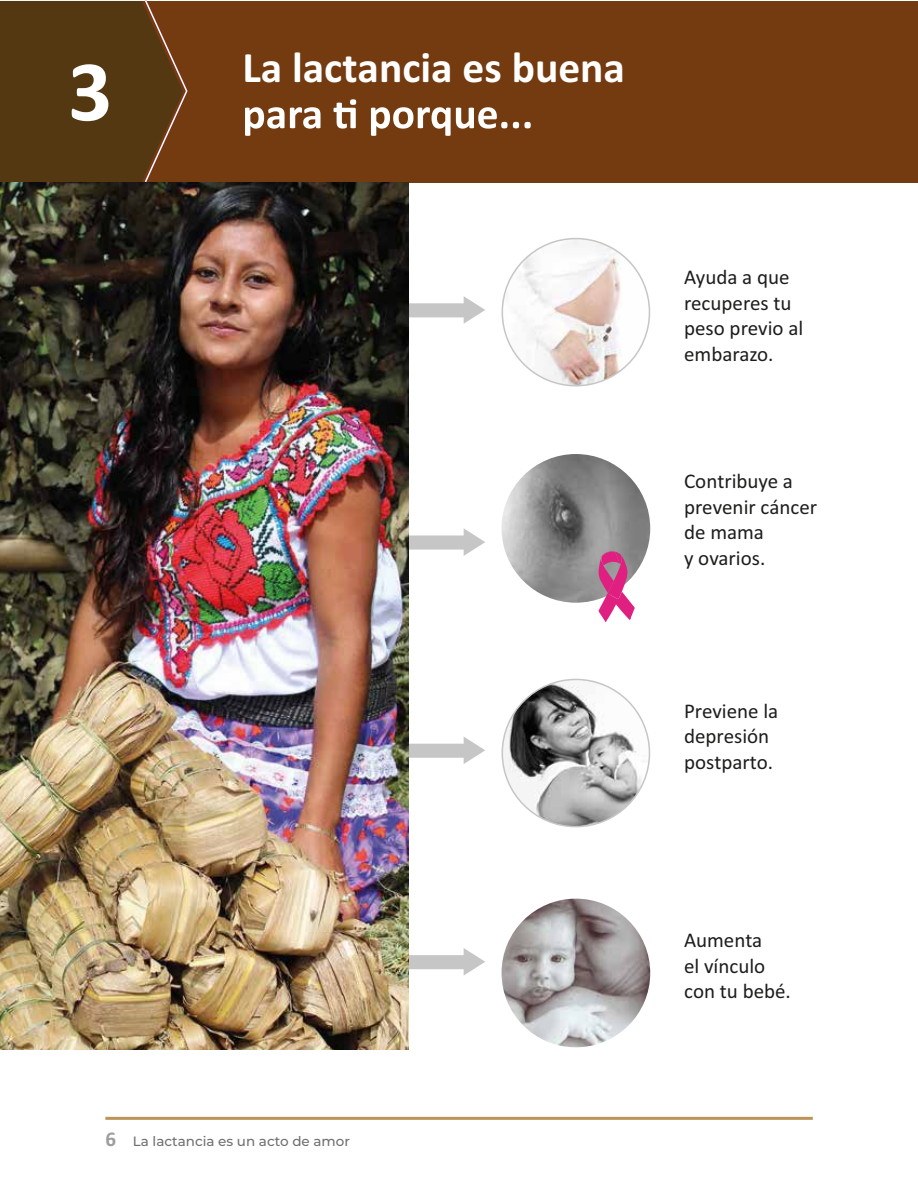
<style>
.page{position:relative;width:918px;height:1188px;background:#fff}
.page>*{position:absolute;margin:0;border:0;box-sizing:border-box;transform-origin:0 0}
.t1{font:700 87px "Calibri";color:#fff}
.t2{font:700 43.5px "Calibri";color:#fff}
.t3{font:21px/25.5px "Calibri";color:#1d1d1b}
.t4{font:500 13.5px "Montserrat";color:#716f6f}
.s1{font-family:"Calibri";font-weight:700;font-size:21px;color:#9d9d9c}
</style>
<div class="page">
<svg style="left:408px;top:296px;width:77px;height:28px"></svg>
<svg style="left:408px;top:528px;width:77px;height:28px"></svg>
<svg style="left:408px;top:737px;width:77px;height:27px"></svg>
<svg style="left:408px;top:948px;width:77px;height:28px"></svg>
<div style="left:0;top:1px;width:918px;height:181px;background:#743b10"></div>
<svg style="left:245px;top:99px;width:286px;height:37px"></svg>
<svg style="left:0;top:0;width:188px;height:182px;background:#593b15"></svg>
<img style="left:0;top:182px;width:408px;height:867px">
<img style="left:502px;top:239px;width:147px;height:147px;border-radius:74px">
<img style="left:502px;top:679px;width:147px;height:148px;border-radius:74px">
<img style="left:502px;top:454px;width:148px;height:149px;border-radius:74px">
<img style="left:502px;top:899px;width:148px;height:148px;border-radius:74px">
<svg style="left:599px;top:551px;width:36px;height:71px"></svg>
<hr style="left:105px;top:1117px;width:708px;height:3px;background:#bc9458">
<h1 class="t1" style="left:68px;top:36px;width:46px">3</h1>
<h2 class="t2" style="left:242px;top:39px;width:384px">La lactancia es buena</h2>
<p class="t3" style="left:684px;top:265px;width:121px">Ayuda a que recuperes tu peso previo al embarazo.</p>
<p class="t3" style="left:684px;top:469px;width:135px">Contribuye a prevenir cáncer de mama<br>y ovarios.</p>
<p class="t3" style="left:684px;top:698px;width:96px">Previene la depresión postparto.</p>
<p class="t4" style="left:105px;top:1132px;width:246px"><span class="s1">6</span> La lactancia es un acto de amor</p>
<p class="t3" style="left:684px;top:928px;width:108px">Aumenta<br>el vínculo con tu bebé.</p>
</div>
